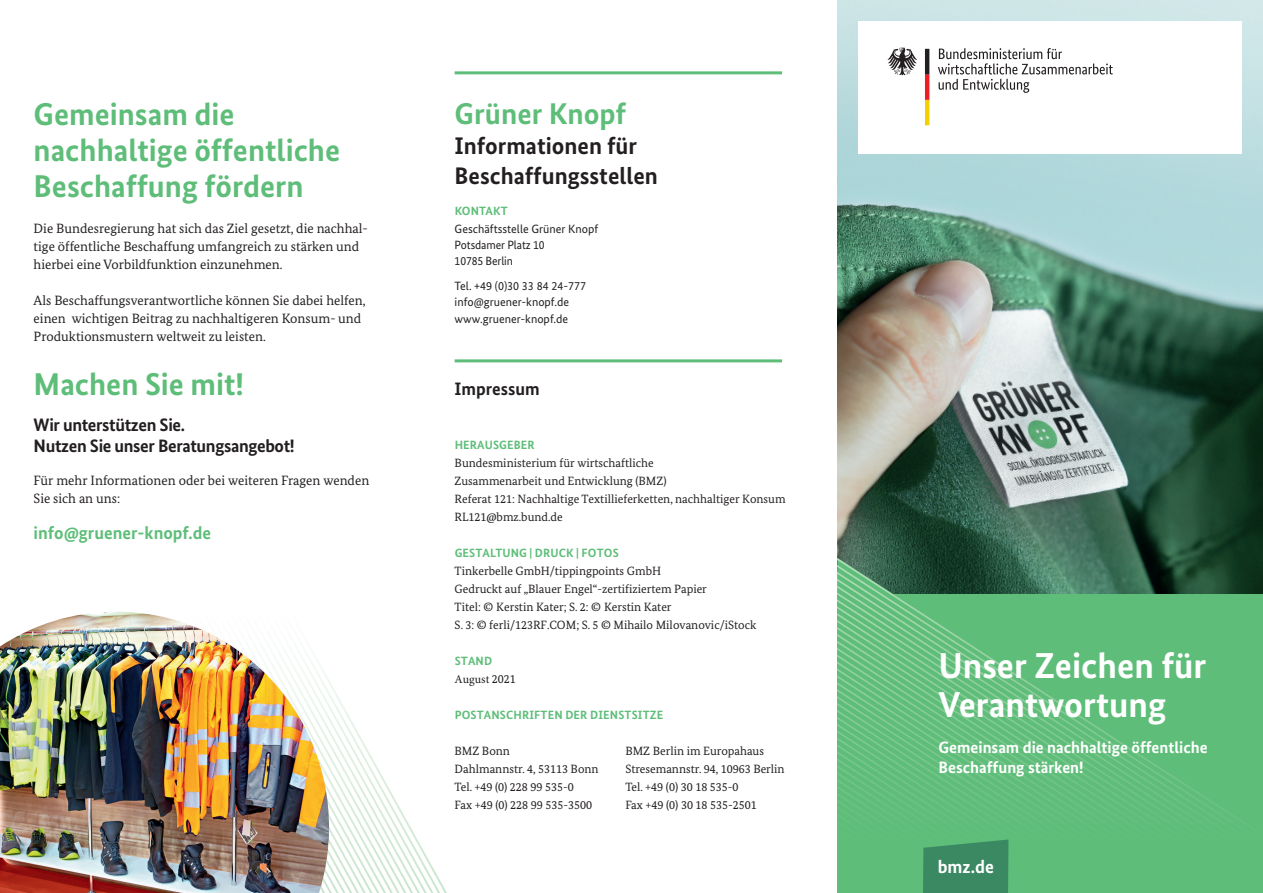
<style>
.page{position:relative;width:1263px;height:893px;background:#fff}
.page>*{position:absolute;margin:0;border:0;box-sizing:border-box;transform-origin:0 0}
.t1{font:700 36px/39.6px "Bundes Sans";color:#fff}
.t2{font:700 31.5px/36px "Bundes Sans";color:#5ebe79}
.t3{font:700 30px "Bundes Sans";color:#5ebe79}
.t4{font:700 24px/30px "Bundes Sans";color:#231f20}
.t5{font:700 18.45px "Bundes Sans";color:#fff}
.t6{font:700 18px/21px "Bundes Sans";letter-spacing:-.02em;color:#231f20}
.t7{font:700 18px "Bundes Sans";color:#5ebe79}
.t8{font:700 18px "Bundes Sans";color:#231f20}
.t9{font:700 16.5px/19.5px "Bundes Sans";color:#fff}
.t10{font:13.5px/18px "Bundes Serif";color:#231f20}
.t11{font:12px/18px "Bundes Serif";color:#231f20}
.t12{font:12px/16.5px "Bundes Sans";color:#231f20}
.t13{font:700 12px "Bundes Sans";letter-spacing:.01em;color:#5ebe79}
.t14{font:12px/17.7px "Minion Pro";color:#231f20}
.s1{font-weight:700;color:#5ebe79}
.s2{font-family:"Bundes Sans";font-weight:700;color:#5ebe79}
.s3{font-family:"Bundes Serif"}
</style>
<div class="page">
<svg style="left:119px;top:611px;width:328px;height:282px"></svg>
<img style="left:837px;top:0;width:426px;height:539px">
<img style="left:0;top:612px;width:329px;height:281px">
<div style="left:837px;top:595px;width:426px;height:298px;background:#5ebe79"></div>
<div style="left:858px;top:21px;width:384px;height:132px;background:#fff"></div>
<svg style="left:938px;top:48px;width:175px;height:45px"></svg>
<svg style="left:887px;top:48px;width:30px;height:27px"></svg>
<svg style="left:925px;top:49px;width:4px;height:76px"></svg>
<svg style="left:1008px;top:539px;width:150px;height:304px"></svg>
<hr style="left:455px;top:359px;width:327px;height:3px;background:#5ebe79">
<hr style="left:455px;top:71px;width:327px;height:3px;background:#5ebe79">
<svg style="left:1158px;top:355px;width:105px;height:456px"></svg>
<svg style="left:837px;top:539px;width:171px;height:354px"></svg>
<p class="t2" style="left:34px;top:96px;width:308px">Gemeinsam die nachhaltige öffentliche<br>Beschaffung fördern</p>
<p class="t10" style="left:34px;top:220px;width:336px">Die Bundesregierung hat sich das Ziel gesetzt, die nachhal&shy;tige öffentliche Beschaffung umfangreich zu stärken und hierbei eine Vorbildfunktion einzunehmen.</p>
<p class="t10" style="left:34px;top:292px;width:333px">Als Beschaffungsverantwortliche können Sie dabei helfen, einen wichtigen Beitrag zu nachhaltigeren Konsum- und<br>Produktionsmustern weltweit zu leisten.</p>
<p class="t2" style="left:34px;top:366px;width:212px">Machen Sie mit!</p>
<p class="t6" style="left:34px;top:414px;width:263px">Wir unterstützen Sie.<br>Nutzen Sie unser Beratungsangebot!</p>
<p class="t10" style="left:34px;top:472px;width:337px">Für mehr Informationen oder bei weiteren Fragen wenden<br>Sie sich an uns:</p>
<p class="t7" style="left:34px;top:522px;width:179px">info@gruener-knopf.de</p>
<p class="t3" style="left:455px;top:96px;width:173px">Grüner Knopf</p>
<p class="t4" style="left:455px;top:131px;width:205px">Informationen für<br>Beschaffungsstellen</p>
<p class="t12" style="left:455px;top:202px;width:145px;line-height:18px"><span class="s1">KONTAKT<br></span>Geschäftsstelle Grüner Knopf</p>
<p class="t12" style="left:455px;top:237px;width:92px;line-height:15.8px">Potsdamer Platz 10<br>10785 Berlin</p>
<p class="t12" style="left:455px;top:277px;width:133px">Tel. +49 (0)30 33 84 24-777 info@gruener-knopf.de www.gruener-knopf.de</p>
<p class="t8" style="left:455px;top:378px;width:87px">Impressum</p>
<p class="t11" style="left:455px;top:436px;width:332px"><span class="s2">HERAUSGEBER<br></span>Bundesministerium für wirtschaftliche<br>Zusammenarbeit und Entwicklung (BMZ)<br>Referat 121: Nachhaltige Textillieferketten, nachhaltiger Konsum RL121@bmz.bund.de</p>
<p class="t11" style="left:455px;top:544px;width:303px"><span class="s2">GESTALTUNG | DRUCK | FOTOS<br></span>Tinkerbelle GmbH/tippingpoints GmbH<br>Gedruckt auf „Blauer Engel“-zertifiziertem Papier<br>Titel: © Kerstin Kater; S. 2: © Kerstin Kater<br>S. 3: © ferli/123RF.COM; S. 5 © Mihailo Milovanovic/iStock</p>
<p class="t14" style="left:455px;top:653px;width:63px"><span class="s2">STAND<br></span>August <span class="s3">2021</span></p>
<p class="t13" style="left:455px;top:708px;width:210px">POSTANSCHRIFTEN DER DIENSTSITZE</p>
<p class="t11" style="left:455px;top:742px;width:146px">BMZ Bonn<br>Dahlmannstr. 4, 53113 Bonn<br>Tel. +49 (0) 228 99 535-0<br>Fax +49 (0) 228 99 535-3500</p>
<p class="t11" style="left:625px;top:742px;width:161px">BMZ Berlin im Europahaus<br>Stresemannstr. 94, 10963 Berlin<br>Tel. +49 (0) 30 18 535-0<br>Fax +49 (0) 30 18 535-2501</p>
<p class="t1" style="left:938px;top:645px;width:269px">Unser Zeichen für<br>Verantwortung</p>
<p class="t9" style="left:938px;top:738px;width:271px">Gemeinsam die nachhaltige öffentliche<br>Beschaffung stärken!</p>
<p class="t5" style="left:938px;top:855px;width:58px">bmz.de</p>
</div>
